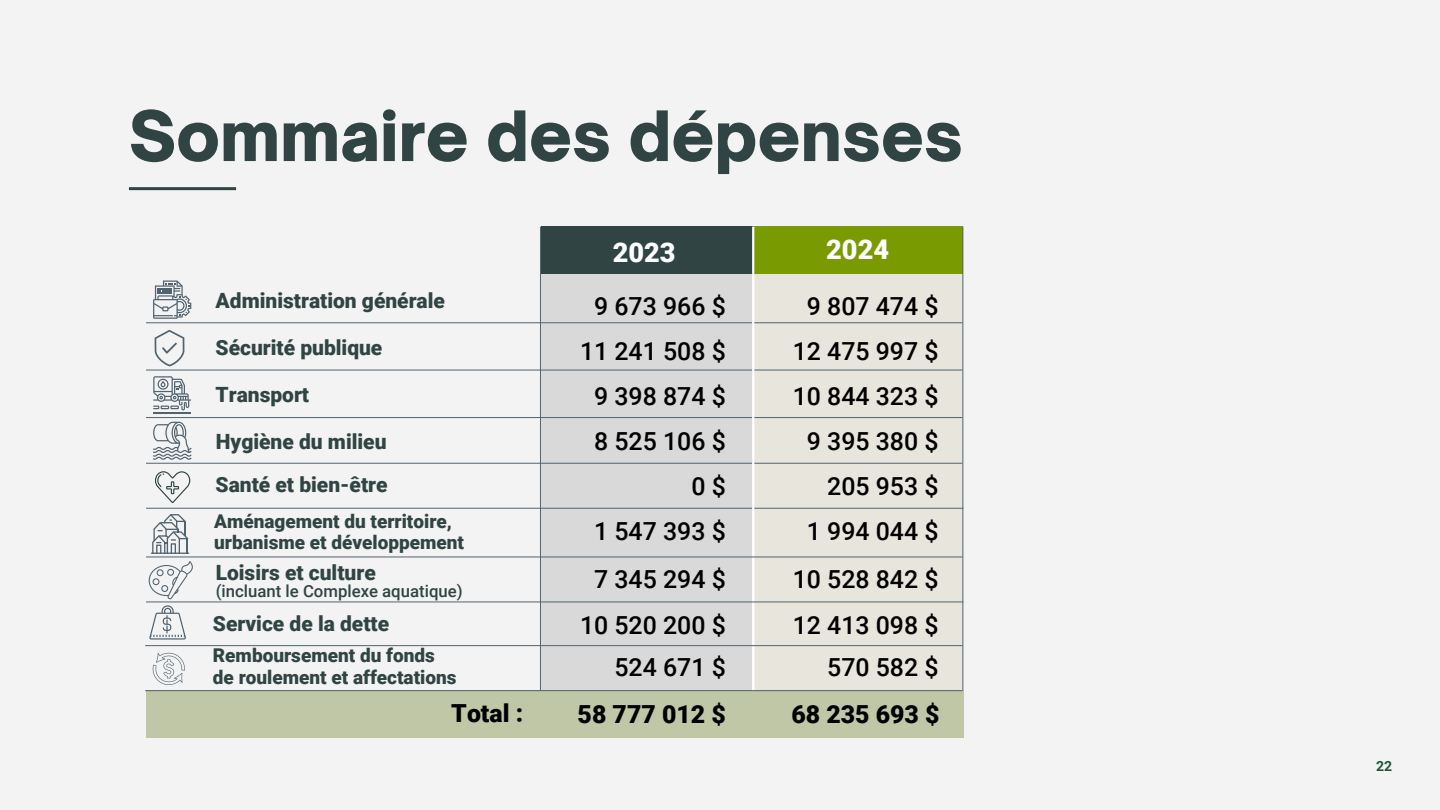
<style>
.page{position:relative;width:1440px;height:810px;background:#f3f3f3}
.page>*{position:absolute;margin:0;border:0;box-sizing:border-box;transform-origin:0 0}
.t1{font:900 66.4px "Open Sauce One";color:#304543}
.t2{font:900 27.1px "Roboto";color:#fff}
.t3{font:500 24.9px/45px "Roboto";color:#000;text-align:right}
.t4{font:900 24.9px "Roboto";color:#000}
.t5{font:900 21px "Roboto";color:#304543}
.t6{font:900 19px/21.8px "Roboto";color:#304543}
.t7{font:500 16.7px "Roboto";color:#304543}
.t8{font:700 14px "Roboto";color:#1c5739}
</style>
<div class="page">
<div style="left:541px;top:264px;width:212px;height:427px;background:#d9d9d9"></div>
<div style="left:753px;top:264px;width:209px;height:427px;background:#e8e6dc"></div>
<div style="left:541px;top:227px;width:212px;height:47px;background:#304543"></div>
<div style="left:753px;top:227px;width:209px;height:47px;background:#7a9a01"></div>
<div style="left:146px;top:691px;width:817px;height:47px;background:#bfc7a6"></div>
<hr style="left:540px;top:227px;width:1px;height:464px;background:#51636f">
<hr style="left:963px;top:227px;width:1px;height:464px;background:#51636f">
<hr style="left:146px;top:322px;width:816px;height:1px;background:#51636f">
<hr style="left:146px;top:508px;width:817px;height:1px;background:#51636f">
<hr style="left:146px;top:417px;width:816px;height:1px;background:#51636f">
<hr style="left:146px;top:463px;width:816px;height:1px;background:#51636f">
<hr style="left:146px;top:370px;width:816px;height:1px;background:#51636f">
<hr style="left:752px;top:227px;width:2px;height:464px;background:#fff">
<hr style="left:146px;top:557px;width:816px;height:1px;background:#51636f">
<hr style="left:146px;top:602px;width:817px;height:1px;background:#51636f">
<svg style="left:153px;top:281px;width:38px;height:38px"></svg>
<svg style="left:155px;top:330px;width:29px;height:36px"></svg>
<svg style="left:153px;top:422px;width:39px;height:38px"></svg>
<hr style="left:153px;top:413px;width:38px;height:1px;background:#51636f">
<svg style="left:153px;top:376px;width:38px;height:34px"></svg>
<svg style="left:152px;top:652px;width:33px;height:33px"></svg>
<hr style="left:151px;top:553px;width:38px;height:1px;background:#51636f">
<svg style="left:152px;top:514px;width:37px;height:40px"></svg>
<svg style="left:149px;top:561px;width:44px;height:38px"></svg>
<svg style="left:149px;top:605px;width:37px;height:35px"></svg>
<hr style="left:129px;top:187px;width:107px;height:3px;background:#304543">
<hr style="left:145px;top:645px;width:817px;height:1px;background:#51636f">
<hr style="left:145px;top:690px;width:817px;height:1px;background:#51636f">
<svg style="left:155px;top:471px;width:35px;height:32px"></svg>
<p class="t1" style="left:129px;top:95px;width:836px">Sommaire des dépenses</p>
<p class="t5" style="left:216px;top:288px;width:231px">Administration générale</p>
<h3 class="t5" style="left:216px;top:335px;width:168px">Sécurité publique</h3>
<h3 class="t5" style="left:216px;top:382px;width:95px">Transport</h3>
<p class="t5" style="left:216px;top:430px;width:172px">Hygiène du milieu</p>
<p class="t5" style="left:216px;top:473px;width:174px">Santé et bien-être</p>
<h2 class="t6" style="left:214px;top:510px;width:251px">Aménagement du territoire, urbanisme et développement</h2>
<h3 class="t5" style="left:216px;top:561px;width:162px">Loisirs et culture</h3>
<p class="t5" style="left:213px;top:611px;width:178px">Service de la dette</p>
<h3 class="t6" style="left:213px;top:645px;width:245px">Remboursement du fonds de roulement et affectations</h3>
<p class="t7" style="left:216px;top:581px;width:248px">(incluant le Complexe aquatique)</p>
<h1 class="t2" style="left:613px;top:237px;width:64px">2023</h1>
<h2 class="t3" style="left:580px;top:284px;width:147px">9 673 966 $<br>11 241 508 $<br>9 398 874 $<br>8 525 106 $<br>0$<br>1 547 393 $</h2>
<h2 class="t3" style="left:580px;top:556px;width:147px;line-height:46.5px;text-align:center">7 345 294 $<br>10 520 200 $</h2>
<h2 class="t3" style="left:614px;top:645px;width:113px">524 671 $</h2>
<h2 class="t4" style="left:451px;top:699px;width:73px">Total :</h2>
<h2 class="t4" style="left:578px;top:699px;width:150px">58 777 012 $</h2>
<h3 class="t2" style="left:826px;top:234px;width:64px">2024</h3>
<h3 class="t3" style="left:793px;top:284px;width:147px">9 807 474 $<br>12 475 997 $<br>10 844 323 $<br>9 395 380 $<br>205 953 $<br>1 994 044 $</h3>
<h3 class="t3" style="left:793px;top:556px;width:147px;line-height:46.5px;text-align:left">10 528 842 $<br>12 413 098 $</h3>
<h3 class="t3" style="left:827px;top:645px;width:113px">570 582 $</h3>
<p class="t4" style="left:791px;top:699px;width:150px">68 235 693 $</p>
<h3 class="t8" style="left:1376px;top:758px;width:18px">22</h3>
</div>
